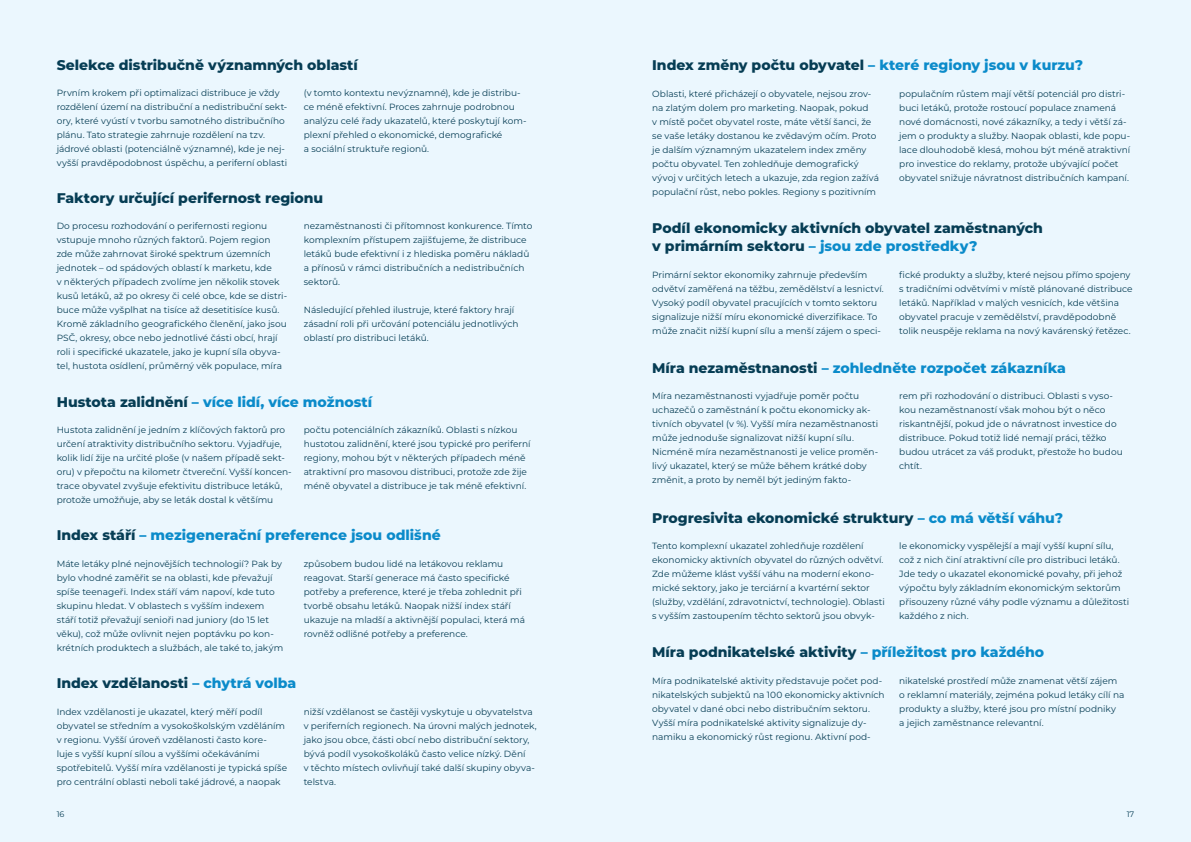
<style>
.page{position:relative;width:1191px;height:842px;background:#ebf7fe}
.page>*{position:absolute;margin:0;border:0;box-sizing:border-box;transform-origin:0 0}
.Odstavec_rozhovor{font:800 14px/18px "Montserrat";color:#063d54}
.Odstavec_rozhovor-2{font:800 14px "Montserrat";color:#0b8bca}
.Odstavec_rozhovor-3{font:9px/14px "Montserrat";color:#063d54}
.t1{font:8px "Montserrat";color:#063d54}
.s1{color:#063d54}
.s2{color:#0b8bca}
</style>
<div class="page">
<p class="Odstavec_rozhovor" style="left:57px;top:56px;width:303px">Selekce distribučně významných oblastí</p>
<p class="Odstavec_rozhovor-3" style="left:57px;top:85px;width:232px">Prvním krokem při optimalizaci distribuce je vždy rozdělení území na distribuční a nedistribuční sekt&shy;ory, které vyústí v tvorbu samotného distribučního plánu. Tato strategie zahrnuje rozdělení na tzv. jádrové oblasti (potenciálně významné), kde je nej&shy;vyšší pravděpodobnost úspěchu, a periferní oblasti</p>
<p class="Odstavec_rozhovor-3" style="left:304px;top:85px;width:224px">(v tomto kontextu nevýznamné), kde je distribu&shy;ce méně efektivní. Proces zahrnuje podrobnou analýzu celé řady ukazatelů, které poskytují kom&shy;plexní přehled o ekonomické, demografické<br>a sociální struktuře regionů.</p>
<p class="Odstavec_rozhovor" style="left:57px;top:188px;width:268px">Faktory určující perifernost regionu</p>
<p class="Odstavec_rozhovor-3" style="left:57px;top:219px;width:232px">Do procesu rozhodování o perifernosti regionu vstupuje mnoho různých faktorů. Pojem region zde může zahrnovat široké spektrum územních jednotek – od spádových oblastí k marketu, kde<br>v některých případech zvolíme jen několik stovek kusů letáků, až po okresy či celé obce, kde se distri&shy;buce může vyšplhat na tisíce až desetitisíce kusů.<br>Kromě základního geografického členění, jako jsou PSČ, okresy, obce nebo jednotlivé části obcí, hrají roli i specifické ukazatele, jako je kupní síla obyva&shy;tel, hustota osídlení, průměrný věk populace, míra</p>
<p class="Odstavec_rozhovor-3" style="left:304px;top:219px;width:230px">nezaměstnanosti či přítomnost konkurence. Tímto komplexním přístupem zajišťujeme, že distribuce letáků bude efektivní i z hlediska poměru nákladů a přínosů v rámci distribučních a nedistribučních sektorů.</p>
<p class="Odstavec_rozhovor-3" style="left:304px;top:303px;width:216px">Následující přehled ilustruje, které faktory hrají zásadní roli při určování potenciálu jednotlivých oblastí pro distribuci letáků.</p>
<p class="Odstavec_rozhovor-2" style="left:57px;top:391px;width:317px"><span class="s1">Hustota zalidnění</span> – více lidí, více možností</p>
<p class="Odstavec_rozhovor-3" style="left:57px;top:423px;width:236px">Hustota zalidnění je jedním z klíčových faktorů pro určení atraktivity distribučního sektoru. Vyjadřuje, kolik lidí žije na určité ploše (v našem případě sekt&shy;oru) v přepočtu na kilometr čtvereční. Vyšší koncen&shy;trace obyvatel zvyšuje efektivitu distribuce letáků, protože umožňuje, aby se leták dostal k většímu</p>
<p class="Odstavec_rozhovor-3" style="left:304px;top:423px;width:228px">počtu potenciálních zákazníků. Oblasti s nízkou hustotou zalidnění, které jsou typické pro periferní regiony, mohou být v některých případech méně atraktivní pro masovou distribuci, protože zde žije méně obyvatel a distribuce je tak méně efektivní.</p>
<p class="Odstavec_rozhovor-2" style="left:57px;top:525px;width:385px"><span class="s1">Index stáří</span> – mezigenerační preference jsou odlišné</p>
<p class="Odstavec_rozhovor-3" style="left:57px;top:556px;width:228px">Máte letáky plné nejnovějších technologií? Pak by bylo vhodné zaměřit se na oblasti, kde převažují spíše teenageři. Index stáří vám napoví, kde tuto skupinu hledat. V oblastech s vyšším indexem stáří totiž převažují senioři nad juniory (do 15 let věku), což může ovlivnit nejen poptávku po kon&shy;krétních produktech a službách, ale také to, jakým</p>
<p class="Odstavec_rozhovor-3" style="left:304px;top:556px;width:223px">způsobem budou lidé na letákovou reklamu reagovat. Starší generace má často specifické potřeby a preference, které je třeba zohlednit při tvorbě obsahu letáků. Naopak nižší index stáří ukazuje na mladší a aktivnější populaci, která má rovněž odlišné potřeby a preference.</p>
<p class="Odstavec_rozhovor" style="left:57px;top:674px;width:241px">Index vzdělanosti <span class="s2">– chytrá volba</span></p>
<p class="Odstavec_rozhovor-3" style="left:57px;top:705px;width:232px">Index vzdělanosti je ukazatel, který měří podíl obyvatel se středním a vysokoškolským vzděláním v regionu. Vyšší úroveň vzdělanosti často kore-<br>luje s vyšší kupní sílou a vyššími očekáváními spotřebitelů. Vyšší míra vzdělanosti je typická spíše pro centrální oblasti neboli také jádrové, a naopak</p>
<p class="Odstavec_rozhovor-3" style="left:304px;top:705px;width:234px">nižší vzdělanost se častěji vyskytuje u obyvatelstva v periferních regionech. Na úrovni malých jednotek, jako jsou obce, části obcí nebo distribuční sektory, bývá podíl vysokoškoláků často velice nízký. Dění<br>v těchto místech ovlivňují také další skupiny obyva&shy;telstva.</p>
<p class="Odstavec_rozhovor-2" style="left:652px;top:55px;width:432px"><span class="s1">Index změny počtu obyvatel</span> – které regiony jsou v kurzu?</p>
<p class="Odstavec_rozhovor-3" style="left:652px;top:86px;width:228px">Oblasti, které přicházejí o obyvatele, nejsou zrov&shy;na zlatým dolem pro marketing. Naopak, pokud<br>v místě počet obyvatel roste, máte větší šanci, že se vaše letáky dostanou ke zvědavým očím. Proto je dalším významným ukazatelem index změny počtu obyvatel. Ten zohledňuje demografický vývoj v určitých letech a ukazuje, zda region zažívá populační růst, nebo pokles. Regiony s pozitivním</p>
<p class="Odstavec_rozhovor-3" style="left:899px;top:86px;width:232px">populačním růstem mají větší potenciál pro distri&shy;buci letáků, protože rostoucí populace znamená nové domácnosti, nové zákazníky, a tedy i větší zá&shy;jem o produkty a služby. Naopak oblasti, kde popu&shy;lace dlouhodobě klesá, mohou být méně atraktivní pro investice do reklamy, protože ubývající počet obyvatel snižuje návratnost distribučních kampaní.</p>
<p class="Odstavec_rozhovor" style="left:652px;top:219px;width:392px">Podíl ekonomicky aktivních obyvatel zaměstnaných v primárním sektoru <span class="s2">– jsou zde prostředky?</span></p>
<p class="Odstavec_rozhovor-3" style="left:652px;top:268px;width:233px">Primární sektor ekonomiky zahrnuje především odvětví zaměřená na těžbu, zemědělství a lesnictví.<br>Vysoký podíl obyvatel pracujících v tomto sektoru signalizuje nižší míru ekonomické diverzifikace. To může značit nižší kupní sílu a menší zájem o speci-</p>
<p class="Odstavec_rozhovor-3" style="left:899px;top:268px;width:235px">fické produkty a služby, které nejsou přímo spojeny s tradičními odvětvími v místě plánované distribuce letáků. Například v malých vesnicích, kde většina obyvatel pracuje v zemědělství, pravděpodobně tolik neuspěje reklama na nový kavárenský řetězec.</p>
<p class="Odstavec_rozhovor-2" style="left:652px;top:357px;width:415px"><span class="s1">Míra nezaměstnanosti</span> – zohledněte rozpočet zákazníka</p>
<p class="Odstavec_rozhovor-3" style="left:652px;top:389px;width:227px">Míra nezaměstnanosti vyjadřuje poměr počtu uchazečů o zaměstnání k počtu ekonomicky ak&shy;tivních obyvatel (v %). Vyšší míra nezaměstnanosti může jednoduše signalizovat nižší kupní sílu.<br>Nicméně míra nezaměstnanosti je velice proměn&shy;livý ukazatel, který se může během krátké doby změnit, a proto by neměl být jediným fakto-</p>
<p class="Odstavec_rozhovor-3" style="left:899px;top:389px;width:225px">rem při rozhodování o distribuci. Oblasti s vyso&shy;kou nezaměstnaností však mohou být o něco riskantnější, pokud jde o návratnost investice do distribuce. Pokud totiž lidé nemají práci, těžko budou utrácet za váš produkt, přestože ho budou chtít.</p>
<p class="Odstavec_rozhovor" style="left:652px;top:508px;width:412px">Progresivita ekonomické struktury <span class="s2">– co má větší váhu?</span></p>
<p class="Odstavec_rozhovor-3" style="left:652px;top:539px;width:234px">Tento komplexní ukazatel zohledňuje rozdělení ekonomicky aktivních obyvatel do různých odvětví.<br>Zde můžeme klást vyšší váhu na moderní ekono&shy;mické sektory, jako je terciární a kvartérní sektor (služby, vzdělání, zdravotnictví, technologie). Oblasti s vyšším zastoupením těchto sektorů jsou obvyk-</p>
<p class="Odstavec_rozhovor-3" style="left:899px;top:539px;width:231px">le ekonomicky vyspělejší a mají vyšší kupní sílu, což z nich činí atraktivní cíle pro distribuci letáků.<br>Jde tedy o ukazatel ekonomické povahy, při jehož výpočtu byly základním ekonomickým sektorům přisouzeny různé váhy podle významu a důležitosti každého z nich.</p>
<p class="Odstavec_rozhovor" style="left:652px;top:642px;width:393px">Míra podnikatelské aktivity <span class="s2">– příležitost pro každého</span></p>
<p class="Odstavec_rozhovor-3" style="left:652px;top:673px;width:234px">Míra podnikatelské aktivity představuje počet pod&shy;nikatelských subjektů na 100 ekonomicky aktivních obyvatel v dané obci nebo distribučním sektoru.<br>Vyšší míra podnikatelské aktivity signalizuje dy&shy;namiku a ekonomický růst regionu. Aktivní pod-</p>
<p class="Odstavec_rozhovor-3" style="left:899px;top:673px;width:227px">nikatelské prostředí může znamenat větší zájem o reklamní materiály, zejména pokud letáky cílí na produkty a služby, které jsou pro místní podniky<br>a jejich zaměstnance relevantní.</p>
<p class="t1" style="left:57px;top:808px;width:9px">16</p>
<p class="t1" style="left:1126px;top:808px;width:9px">17</p>
</div>
